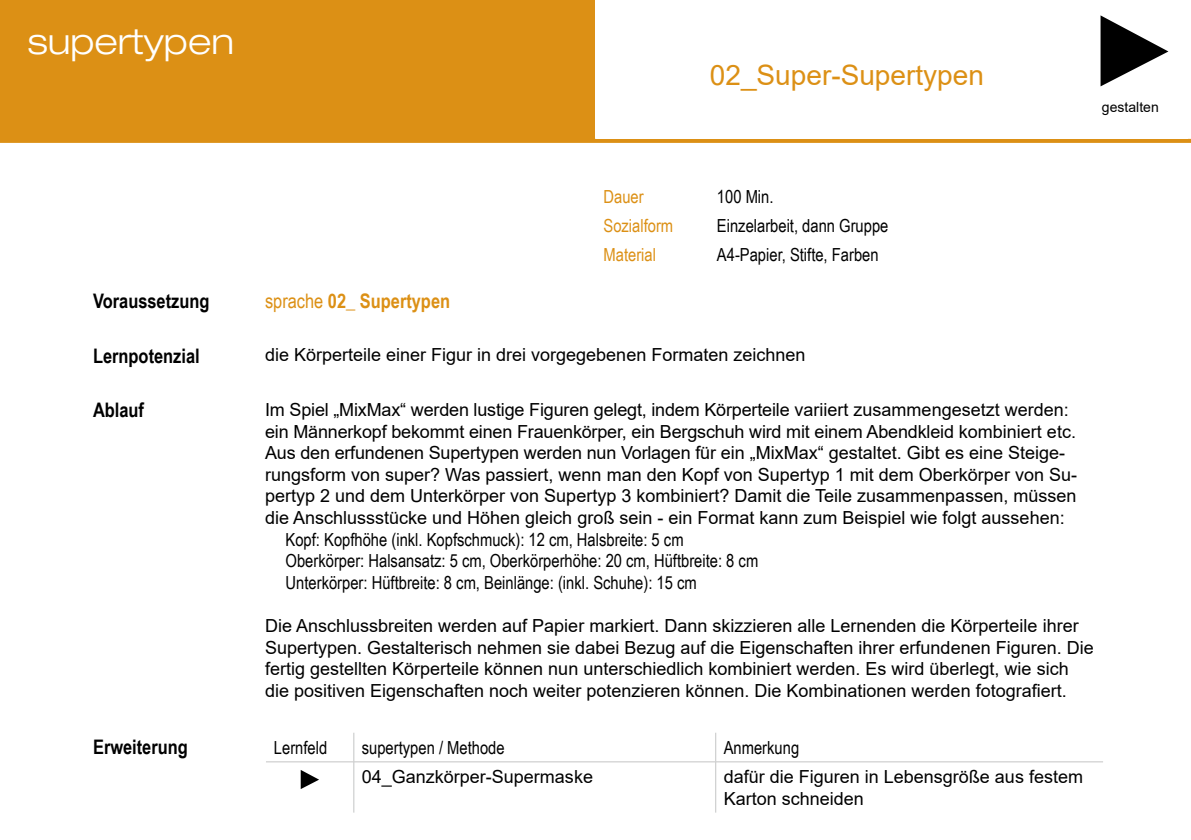
<style>
.page{position:relative;width:1191px;height:840px;background:#fff}
.page>*{position:absolute;margin:0;border:0;box-sizing:border-box;transform-origin:0 0}
.t1{font:300 expanded 36px "Helvetica Neue LT Std";color:#fff}
.t2{font:28px "Arial";color:#dc9015}
.t3{font:700 20px "Arial Narrow";color:#000}
.t4{font:700 20px "Arial Narrow";color:#dc9015}
.t5{font:18px/21.6px "Arial";color:#000}
.t6{font:18px/21.6px "Arial Narrow";color:#000}
.t7{font:18px "Arial Narrow";color:#dc9015}
.t8{font:14px "Arial";color:#000}
.s1{font-weight:400}
</style>
<div class="page">
<div style="left:0;top:0;width:1191px;height:143px;background:#dc9015"></div>
<div style="left:596px;top:3px;width:592px;height:136px;background:#fff"></div>
<svg style="left:1082px;top:0;width:109px;height:98px"></svg>
<svg style="left:353px;top:732px;width:1px;height:29px"></svg>
<svg style="left:715px;top:732px;width:1px;height:29px"></svg>
<hr style="left:266px;top:761px;width:88px;height:1px;background:#c4c5c5">
<hr style="left:354px;top:761px;width:361px;height:1px;background:#c4c5c5">
<hr style="left:353px;top:761px;width:1px;height:51px;background:#c4c5c5">
<hr style="left:715px;top:761px;width:388px;height:1px;background:#c4c5c5">
<hr style="left:715px;top:761px;width:1px;height:51px;background:#c4c5c5">
<svg style="left:293px;top:761px;width:36px;height:28px"></svg>
<h1 class="t1" style="left:28px;top:19px;width:208px">supertypen</h1>
<h2 class="t2" style="left:710px;top:56px;width:275px">02_Super-Supertypen</h2>
<p class="t8" style="left:1102px;top:97px;width:58px">gestalten</p>
<p class="t7" style="left:603px;top:183px;width:42px">Dauer</p>
<p class="t6" style="left:717px;top:185px;width:58px">100 Min.</p>
<p class="t7" style="left:603px;top:212px;width:71px">Sozialform</p>
<p class="t6" style="left:717px;top:214px;width:173px">Einzelarbeit, dann Gruppe</p>
<p class="t7" style="left:603px;top:241px;width:54px">Material</p>
<p class="t6" style="left:717px;top:243px;width:163px">A4-Papier, Stifte, Farben</p>
<p class="t3" style="left:93px;top:286px;width:118px">Voraussetzung</p>
<p class="t4" style="left:265px;top:286px;width:187px"><span class="s1">sprache</span> 02_ Supertypen</p>
<p class="t3" style="left:93px;top:340px;width:108px">Lernpotenzial</p>
<p class="t5" style="left:265px;top:344px;width:542px">die Körperteile einer Figur in drei vorgegebenen Formaten zeichnen</p>
<p class="t3" style="left:93px;top:395px;width:53px">Ablauf</p>
<p class="t5" style="left:265px;top:398px;width:813px">Im Spiel „MixMax“ werden lustige Figuren gelegt, indem Körperteile variiert zusammengesetzt werden: ein Männerkopf bekommt einen Frauenkörper, ein Bergschuh wird mit einem Abendkleid kombiniert etc.<br>Aus den erfundenen Supertypen werden nun Vorlagen für ein „MixMax“ gestaltet. Gibt es eine Steige&shy;rungsform von super? Was passiert, wenn man den Kopf von Supertyp 1 mit dem Oberkörper von Su&shy;pertyp 2 und dem Unterkörper von Supertyp 3 kombiniert? Damit die Teile zusammenpassen, müssen die Anschlussstücke und Höhen gleich groß sein - ein Format kann zum Beispiel wie folgt aussehen:</p>
<p class="t6" style="left:285px;top:527px;width:474px">Kopf: Kopfhöhe (inkl. Kopfschmuck): 12 cm, Halsbreite: 5 cm<br>Oberkörper: Halsansatz: 5 cm, Oberkörperhöhe: 20 cm, Hüftbreite: 8 cm<br>Unterkörper: Hüftbreite: 8 cm, Beinlänge: (inkl. Schuhe): 15 cm</p>
<p class="t5" style="left:265px;top:614px;width:830px">Die Anschlussbreiten werden auf Papier markiert. Dann skizzieren alle Lernenden die Körperteile ihrer Supertypen. Gestalterisch nehmen sie dabei Bezug auf die Eigenschaften ihrer erfundenen Figuren. Die fertig gestellten Körperteile können nun unterschiedlich kombiniert werden. Es wird überlegt, wie sich die positiven Eigenschaften noch weiter potenzieren können. Die Kombinationen werden fotografiert.</p>
<p class="t3" style="left:93px;top:731px;width:96px">Erweiterung</p>
<p class="t6" style="left:274px;top:735px;width:55px">Lernfeld</p>
<p class="t6" style="left:362px;top:735px;width:144px">supertypen / Methode</p>
<p class="t6" style="left:723px;top:735px;width:77px">Anmerkung</p>
<p class="t5" style="left:362px;top:765px;width:233px">04_Ganzkörper-Supermaske</p>
<p class="t5" style="left:723px;top:765px;width:361px">dafür die Figuren in Lebensgröße aus festem<br>Karton schneiden</p>
</div>
